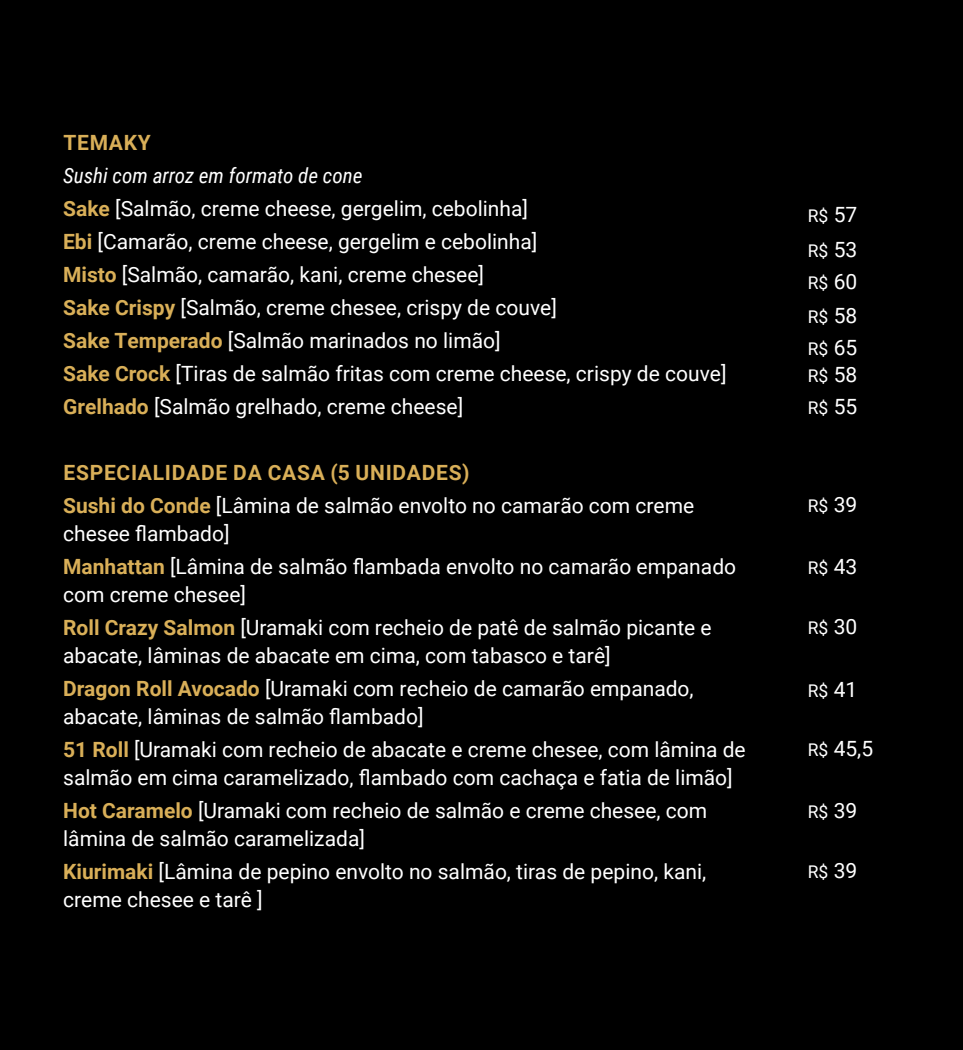
<style>
.page{position:relative;width:963px;height:1050px;background:#fff}
.page>*{position:absolute;margin:0;border:0;box-sizing:border-box;transform-origin:0 0}
.t1{font:21px/32.9px "Roboto";color:#fff}
.t2{font:700 21px/32.9px "Roboto";letter-spacing:.035em;color:#d9af58}
.t3{font:italic 21px "Roboto Condensed";color:#fff}
.t4{font:17.5px "Roboto";color:#fff}
.s1{font-weight:700;color:#d9af58}
.s2{font-weight:400;color:#fff}
.s3{font-size:21px}
.s4{font-size:17.5px}
</style>
<div class="page">
<div style="left:0;top:0;width:962px;height:1050px;background:#000"></div>
<p class="t2" style="left:64px;top:125px;width:89px">TEMAKY</p>
<p class="t3" style="left:63px;top:161px;width:301px">Sushi com arroz em formato de cone</p>
<p class="t1" style="left:63px;top:191px;width:665px"><span class="s1">Sake</span> [Salmão, creme cheese, gergelim, cebolinha]<br><span class="s1">Ebi</span> [Camarão, creme cheese, gergelim e cebolinha]<br><span class="s1">Misto</span> [Salmão, camarão, kani, creme chesee]<br><span class="s1">Sake Crispy</span> [Salmão, creme chesee, crispy de couve]<br><span class="s1">Sake Temperado</span> [Salmão marinados no limão]<br><span class="s1">Sake Crock</span> [Tiras de salmão fritas com creme cheese, crispy de couve] <span class="s1">Grelhado</span> [Salmão grelhado, creme cheese]</p>
<p class="t2" style="left:63px;top:455px;width:632px">ESPECIALIDADE DA CASA (5 UNIDADES)<br>Sushi do Conde <span class="s2">[Lâmina de salmão envolto no camarão com creme</span></p>
<p class="t1" style="left:63px;top:516px;width:674px">chesee flambado]<br><span class="s1">Manhattan</span> [Lâmina de salmão flambada envolto no camarão empanado</p>
<p class="t1" style="left:63px;top:577px;width:650px">com creme chesee]<br><span class="s1">Roll Crazy Salmon</span> [Uramaki com recheio de patê de salmão picante e</p>
<p class="t1" style="left:63px;top:638px;width:632px">abacate, lâminas de abacate em cima, com tabasco e tarê]<br><span class="s1">Dragon Roll Avocado</span> [Uramaki com recheio de camarão empanado,</p>
<p class="t1" style="left:63px;top:699px;width:684px">abacate, lâminas de salmão flambado]<br><span class="s1">51 Roll</span> [Uramaki com recheio de abacate e creme chesee, com lâmina de</p>
<p class="t1" style="left:63px;top:760px;width:671px">salmão em cima caramelizado, flambado com cachaça e fatia de limão]<br><span class="s1">Hot Caramelo</span> [Uramaki com recheio de salmão e creme chesee, com</p>
<p class="t1" style="left:63px;top:821px;width:644px">lâmina de salmão caramelizada]<br><span class="s1">Kiurimaki</span> [Lâmina de pepino envolto no salmão, tiras de pepino, kani,</p>
<p class="t1" style="left:63px;top:882px;width:201px">creme chesee e tarê ]</p>
<p class="t4" style="left:807px;top:204px;width:51px">R$ <span class="s3">57</span></p>
<p class="t4" style="left:807px;top:239px;width:51px">R$ <span class="s3">53</span></p>
<p class="t4" style="left:807px;top:271px;width:51px">R$ <span class="s3">60</span></p>
<p class="t4" style="left:807px;top:304px;width:51px">R$ <span class="s3">58</span></p>
<p class="t4" style="left:807px;top:337px;width:51px">R$ <span class="s3">65</span></p>
<p class="t4" style="left:807px;top:363px;width:51px">R$ <span class="s3">58</span></p>
<p class="t4" style="left:807px;top:396px;width:51px">R$ <span class="s3">55</span></p>
<p class="t4" style="left:807px;top:494px;width:51px">R$ <span class="s3">39</span></p>
<p class="t4" style="left:807px;top:555px;width:51px">R$ <span class="s3">43</span></p>
<p class="t4" style="left:807px;top:616px;width:51px">R$ <span class="s3">30</span></p>
<p class="t4" style="left:807px;top:678px;width:51px">R$ <span class="s3">41</span></p>
<p class="t1" style="left:807px;top:731px;width:67px"><span class="s4">R$</span> 45,5</p>
<p class="t4" style="left:807px;top:799px;width:51px">R$ <span class="s3">39</span></p>
<p class="t4" style="left:807px;top:860px;width:51px">R$ <span class="s3">39</span></p>
</div>
